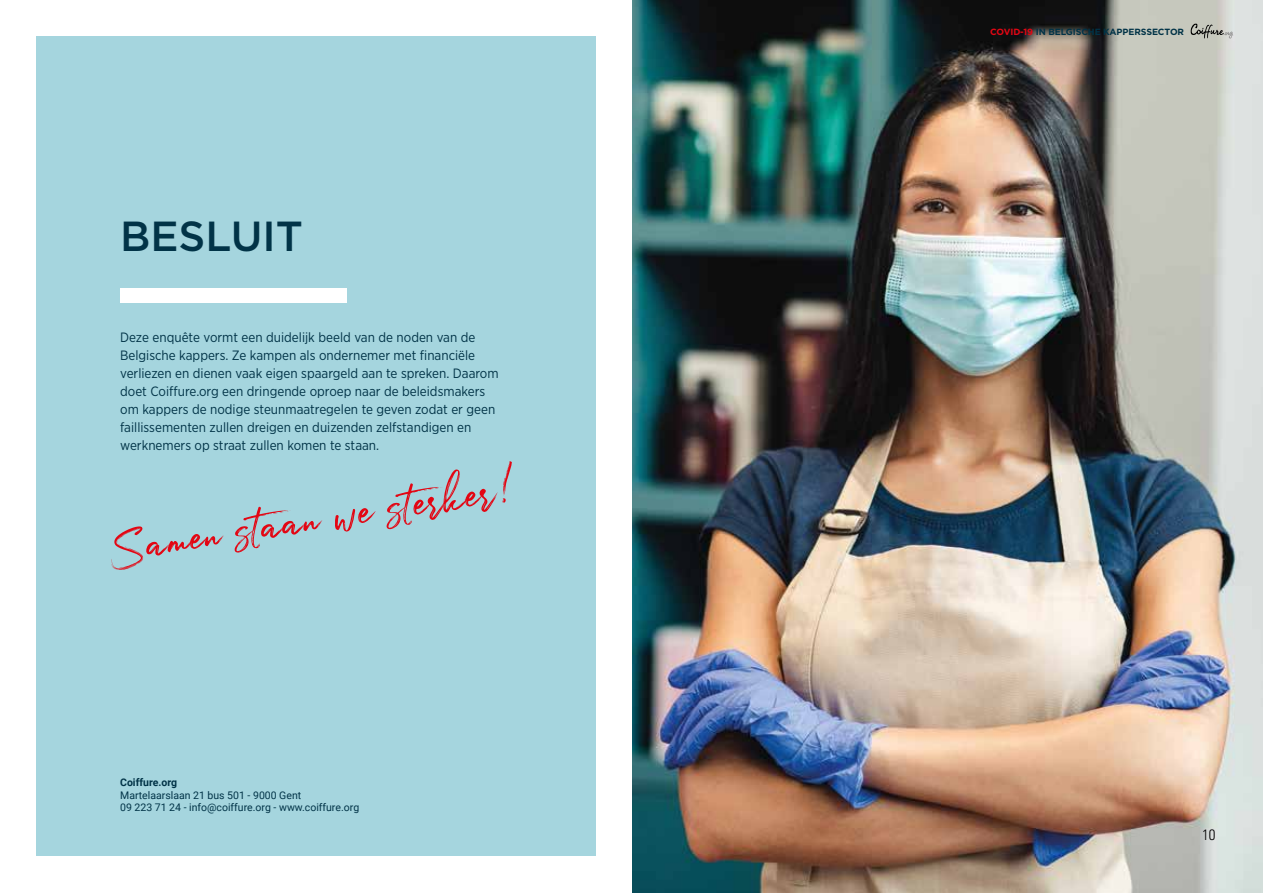
<style>
.page{position:relative;width:1263px;height:893px;background:#fff}
.page>*{position:absolute;margin:0;border:0;box-sizing:border-box;transform-origin:0 0}
.t1{font:51.15px "Julietta Messie";color:#e30613}
.t2{font:500 42px "Gotham";color:#013347}
.t3{font:300 condensed 15px "Univers LT Std";color:#000}
.t4{font:13.5px/18px "Gotham Narrow";color:#013347}
.t5{font:10.5px/12.6px "Roboto";color:#013347}
.t6{font:700 10.5px "Roboto";color:#013347}
.t7{font:700 9px "Gotham";letter-spacing:-.01em;color:#013347}
.s1{color:#e30613}
</style>
<div class="page">
<div style="left:36px;top:36px;width:559px;height:820px;background:#a5d5de"></div>
<div style="left:120px;top:288px;width:227px;height:14px;background:#fff"></div>
<img style="left:632px;top:0;width:631px;height:893px">
<svg style="left:1190px;top:23px;width:43px;height:16px"></svg>
<h2 class="t2" style="left:120px;top:208px;width:184px">BESLUIT</h2>
<p class="t4" style="left:120px;top:328px;width:380px">Deze enquête vormt een duidelijk beeld van de noden van de Belgische kappers. Ze kampen als ondernemer met financiële verliezen en dienen vaak eigen spaargeld aan te spreken. Daarom doet Coiffure.org een dringende oproep naar de beleidsmakers om kappers de nodige steunmaatregelen te geven zodat er geen faillissementen zullen dreigen en duizenden zelfstandigen en werknemers op straat zullen komen te staan.</p>
<h1 class="t1" style="left:104px;top:517px;width:413px;rotate:-9deg">Samen staan we sterker!</h1>
<p class="t6" style="left:120px;top:775px;width:59px">Coiffure.org</p>
<p class="t5" style="left:120px;top:788px;width:241px">Martelaarslaan 21 bus 501 - 9000 Gent<br>09 223 71 24 - info@coiffure.org - www.coiffure.org</p>
<p class="t7" style="left:990px;top:26px;width:195px"><span class="s1">COVID-19</span> IN BELGISCHE KAPPERSSECTOR</p>
<p class="t3" style="left:1202px;top:826px;width:15px">10</p>
</div>
